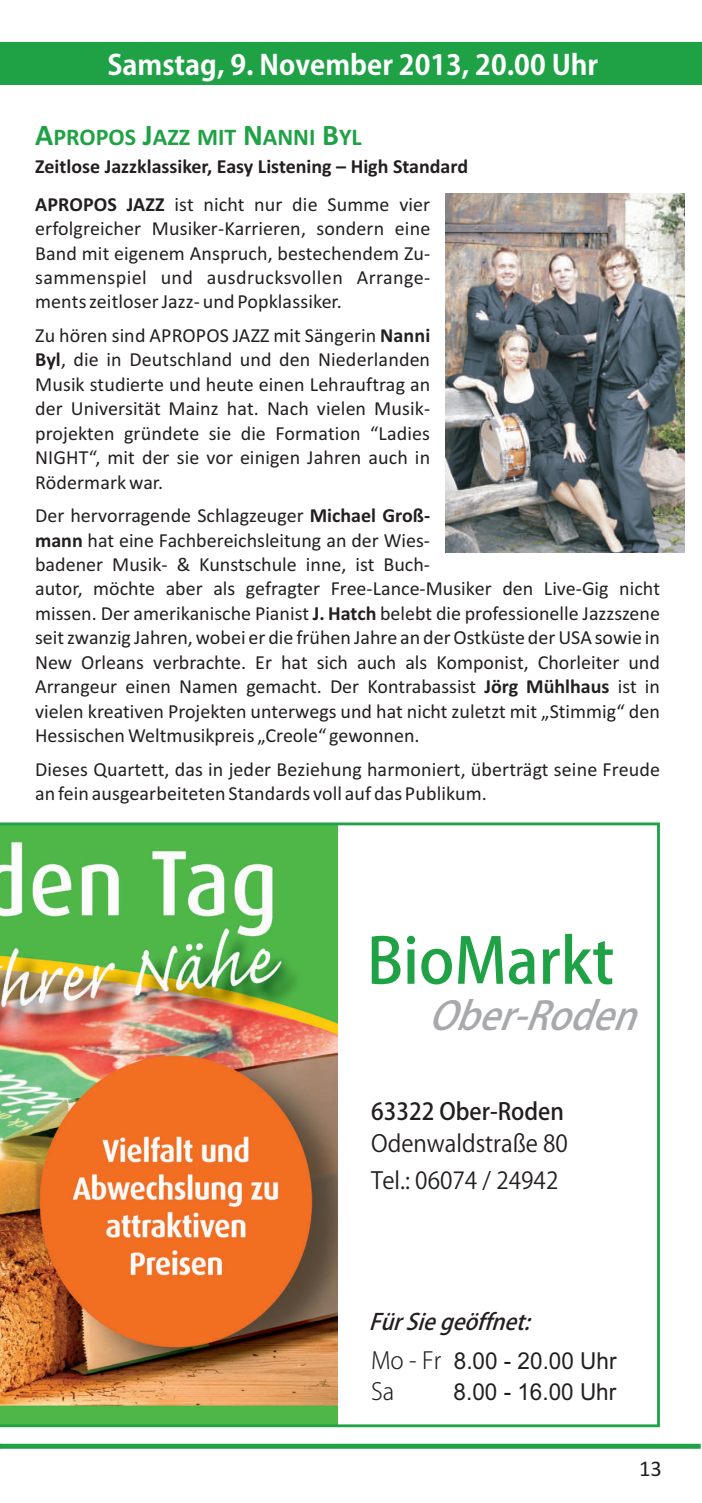
<style>
.page{position:relative;width:702px;height:1503px;background:#fff}
.page>*{position:absolute;margin:0;border:0;box-sizing:border-box;transform-origin:0 0}
.t1{font:62.25px "Koz Go Pro";color:#1fa245;scale:.96 1}
.t2{font:italic 38.75px "Koz Go Pro";color:#a8a9ad;scale:.96 1}
.t3{font:700 27.5px "Koz Go Pro";color:#fff}
.t4{font:700 24px "Calibri";color:#1fa245}
.t5{font:23.25px/37.2px "Koz Go Pro";color:#231f20;scale:.96 1}
.t6{font:23.25px "Arial";color:#231f20;scale:.96 1}
.t7{font:23.25px "Koz Go Pro";color:#231f20;scale:.96 1}
.t8{font:300 23.25px "Koz Go Pro";color:#231f20;scale:.96 1}
.t9{font:22.5px "Calibri";color:#231f20}
.t10{font:italic 22.25px "Koz Go Pro";color:#231f20;scale:.96 1}
.t11{font:20px/24.5px "Calibri";color:#231f20;text-align:justify}
.t12{font:700 20px/38.2px "Calibri";color:#231f20}
.s1{font-size:30px}
.s2{font-weight:400}
.s3{font-weight:700}
.s4{font-family:"Koz Go Pro";font-weight:300}
</style>
<div class="page">
<div style="left:0;top:43px;width:701px;height:42px;background:#1fa245"></div>
<img style="left:446px;top:194px;width:238px;height:358px">
<div style="left:0;top:1443px;width:700px;height:5px;background:#1fa245"></div>
<img style="left:0;top:822px;width:660px;height:605px">
<h3 class="t3" style="left:107px;top:50px;width:492px">Samstag, 9. November 2013, 20.00 Uhr</h3>
<p class="t4" style="left:35px;top:127px;width:328px"><span class="s1">A</span>PROPOS <span class="s1">J</span>AZZ MIT <span class="s1">N</span>ANNI <span class="s1">B</span>YL</p>
<p class="t12" style="left:35px;top:148px;width:434px">Zeitlose Jazzklassiker, Easy Listening – High Standard<br>APROPOS JAZZ <span class="s2">ist nicht nur die Summe vier</span></p>
<p class="t11" style="left:35px;top:218px;width:396px">erfolgreicher Musiker-Karrieren, sondern eine Band mit eigenem Anspruch, bestechendem Zu&shy;sammenspiel und ausdrucksvollen Arrange&shy;ments zeitloser Jazz- und Popklassiker.</p>
<p class="t11" style="left:35px;top:325px;width:396px">Zu hören sind APROPOS JAZZ mit Sängerin <span class="s3">Nanni Byl</span>, die in Deutschland und den Niederlanden Musik studierte und heute einen Lehrauftrag an der Universität Mainz hat. Nach vielen Musik&shy;projekten gründete sie die Formation “Ladies NIGHT“, mit der sie vor einigen Jahren auch in Rödermark war.</p>
<p class="t11" style="left:35px;top:505px;width:626px;text-align:left">Der hervorragende Schlagzeuger <span class="s3">Michael Groß-<br>mann</span> hat eine Fachbereichsleitung an der Wies-<br>badener Musik- &amp; Kunstschule inne, ist Buch-<br>autor, möchte aber als gefragter Free-Lance-Musiker den Live-Gig nicht missen. Der amerikanische Pianist <span class="s3">J. Hatch</span> belebt die professionelle Jazzszene seit zwanzig Jahren, wobei er die frühen Jahre an der Ostküste der USA sowie in New Orleans verbrachte. Er hat sich auch als Komponist, Chorleiter und Arrangeur einen Namen gemacht. Der Kontrabassist <span class="s3">Jörg Mühlhaus</span> ist in vielen kreativen Projekten unterwegs und hat nicht zuletzt mit „Stimmig“ den Hessischen Weltmusikpreis „Creole“ gewonnen.</p>
<p class="t11" style="left:35px;top:758px;width:626px">Dieses Quartett, das in jeder Beziehung harmoniert, überträgt seine Freude an fein ausgearbeiteten Standards voll auf das Publikum.</p>
<h1 class="t1" style="left:367px;top:929px;width:259px">BioMarkt</h1>
<h2 class="t2" style="left:428px;top:996px;width:231px">Ober-Roden</h2>
<p class="t7" style="left:371px;top:1099px;width:202px">63322 Ober-Roden</p>
<p class="t5" style="left:371px;top:1124px;width:207px">Odenwaldstraße 80<br>Tel.: 06074 / 24942</p>
<p class="t10" style="left:368px;top:1310px;width:175px">FürSieg eöffnet:</p>
<p class="t6" style="left:371px;top:1352px;width:257px"><span class="s4">Mo - Fr</span> 8.00 - 20.00 Uhr</p>
<p class="t8" style="left:371px;top:1379px;width:26px">Sa</p>
<p class="t6" style="left:453px;top:1383px;width:171px">8.00 - 16.00 Uhr</p>
<p class="t9" style="left:639px;top:1459px;width:24px">13</p>
</div>
